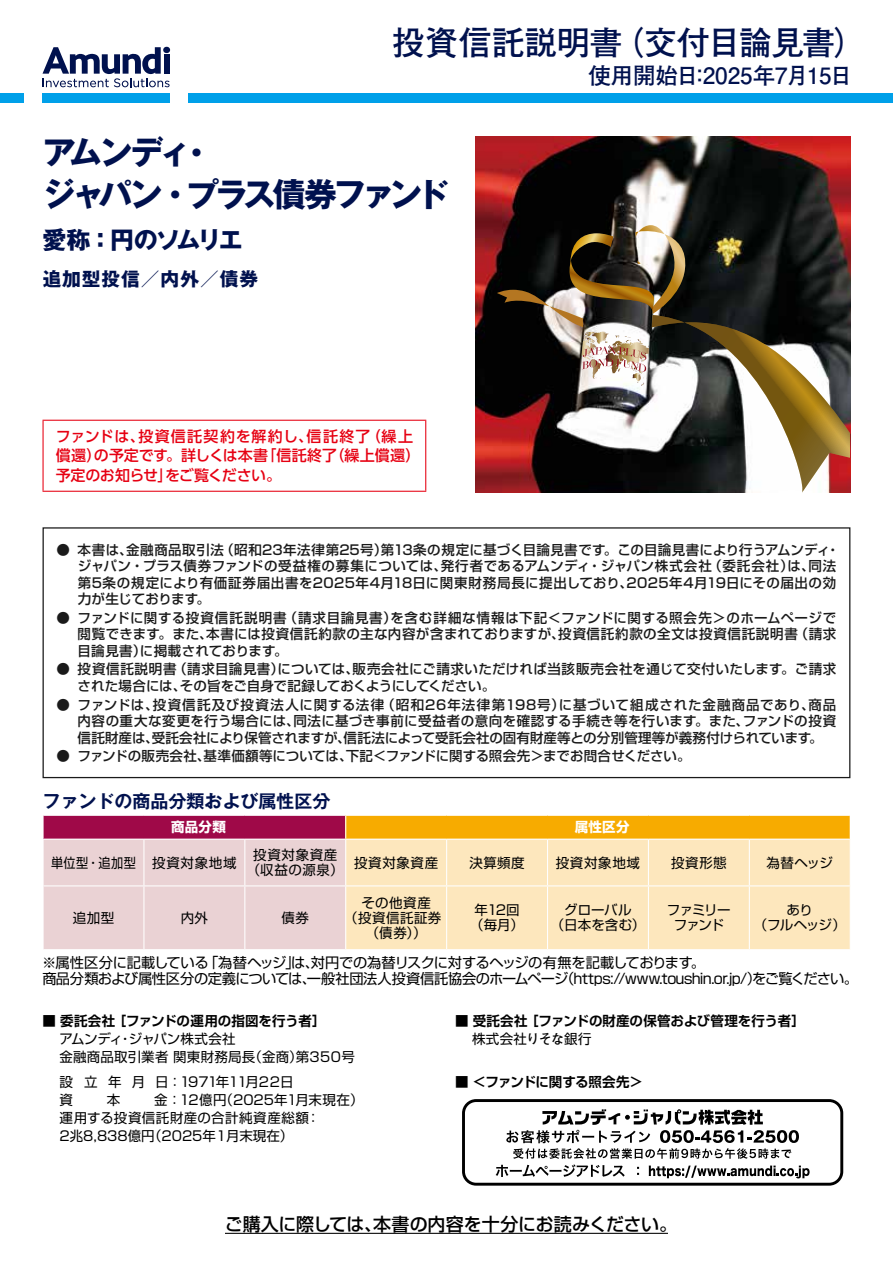
<style>
.page{position:relative;width:893px;height:1263px;background:#fff}
.page>*{position:absolute;margin:0;border:0;box-sizing:border-box;transform-origin:0 0}
.t1{font:700 33px/42px "Gothic MB101 Pr 6 N";letter-spacing:-.12em;color:#00114e}
.t2{font:700 33px "Futo Go B101 Pr 6 N";letter-spacing:-.01em;color:#00114e}
.t3{font:700 24px "Gothic MB101 Pr 6 N";letter-spacing:-.09em;color:#00114e}
.t4{font:700 22.5px "Futo Go B101 Pr 6 N";color:#00114e}
.t5{font:700 18.75px "Gothic MB101 Pr 6 N";letter-spacing:.05em;color:#00114e}
.t6{font:500 18px "Shin Go Pro";letter-spacing:-.01em;color:#000}
.t7{font:700 18px "Gothic MB101 Pro De";color:#00114e}
.t8{font:500 15px/19.5px "UD Shin Go Pr 6 N";letter-spacing:.005em;color:#e60012}
.t9{font:14.25px/16.5px "Shin Go Pro";letter-spacing:-.035em;color:#000}
.t10{font:500 13.5px/16.5px "Shin Go Pro";letter-spacing:.02em;color:#000}
.t11{font:13.5px/18.1px "Shin Go Pro";letter-spacing:.015em;color:#000}
.t12{font:500 13.5px "Shin Go Pro";letter-spacing:-.005em;color:#000}
.t13{font:700 13.5px "Shin Go Pro De";color:#000}
.t14{font:13.5px/18.1px "Shin Go Pro";letter-spacing:-.245em;color:#000}
.t15{font:13.5px/15px "Shin Go Pro";letter-spacing:.035em;color:#000;text-align:center}
.t16{font:700 13.5px "Shin Go Pro De";letter-spacing:-.02em;color:#000}
.t17{font:13.5px "Shin Go Pro";letter-spacing:.045em;color:#000;scale:.9 1}
.t18{font:13.5px/15px "Shin Go Pro";letter-spacing:.045em;color:#000;text-align:center}
.t19{font:13.5px/15px "Shin Go Pro";letter-spacing:-.09em;color:#000;text-align:center}
.t20{font:700 13.5px "Shin Go Pro";letter-spacing:.02em;color:#fff}
.s1{font-family:"Futo Go B101 Pro";font-weight:700}
</style>
<div class="page">
<div style="left:43px;top:527px;width:807px;height:251px;border:1px solid #000"></div>
<hr style="left:225px;top:1233px;width:443px;height:1px;background:#000">
<svg style="left:496px;top:1109px;width:314px;height:69px"></svg>
<div style="left:462px;top:1099px;width:381px;height:87px;border:3px solid #000;border-radius:13px"></div>
<div style="left:346px;top:815px;width:504px;height:24px;background:#f7ab00"></div>
<div style="left:346px;top:840px;width:504px;height:109px;background:#fde7bd"></div>
<hr style="left:547px;top:840px;width:1px;height:45px;background:#fff">
<hr style="left:648px;top:840px;width:1px;height:45px;background:#fff">
<hr style="left:749px;top:840px;width:1px;height:45px;background:#fff">
<hr style="left:447px;top:885px;width:100px;height:1px;background:#fff">
<hr style="left:547px;top:885px;width:101px;height:1px;background:#fff">
<hr style="left:547px;top:886px;width:1px;height:63px;background:#fff">
<hr style="left:648px;top:885px;width:101px;height:1px;background:#fff">
<hr style="left:648px;top:886px;width:1px;height:63px;background:#fff">
<hr style="left:749px;top:885px;width:102px;height:1px;background:#fff">
<hr style="left:749px;top:886px;width:1px;height:63px;background:#fff">
<svg style="left:43px;top:816px;width:303px;height:133px;background:#ddb0bd"></svg>
<hr style="left:43px;top:840px;width:1px;height:45px;background:#fff">
<hr style="left:43px;top:886px;width:1px;height:63px;background:#fff">
<hr style="left:346px;top:815px;width:101px;height:1px;background:#fff">
<hr style="left:447px;top:815px;width:100px;height:1px;background:#fff">
<hr style="left:547px;top:815px;width:101px;height:1px;background:#fff">
<hr style="left:648px;top:815px;width:101px;height:1px;background:#fff">
<hr style="left:749px;top:815px;width:102px;height:1px;background:#fff">
<hr style="left:345px;top:840px;width:1px;height:45px;background:#fff">
<hr style="left:446px;top:840px;width:1px;height:45px;background:#fff">
<hr style="left:346px;top:885px;width:101px;height:1px;background:#fff">
<hr style="left:345px;top:886px;width:1px;height:63px;background:#fff">
<hr style="left:446px;top:886px;width:1px;height:63px;background:#fff">
<img style="left:476px;top:136px;width:374px;height:357px">
<svg style="left:595px;top:314px;width:255px;height:179px"></svg>
<img style="left:575px;top:194px;width:80px;height:221px">
<img style="left:497px;top:225px;width:190px;height:161px">
<hr style="left:43px;top:420px;width:383px;height:1px;background:#e60012">
<hr style="left:43px;top:421px;width:1px;height:70px;background:#e60012">
<hr style="left:425px;top:421px;width:1px;height:70px;background:#e60012">
<hr style="left:43px;top:491px;width:383px;height:1px;background:#e60012">
<svg style="left:43px;top:47px;width:127px;height:40px"></svg>
<div style="left:43px;top:94px;width:127px;height:9px;background:#00a0e9"></div>
<div style="left:189px;top:94px;width:704px;height:9px;background:#00a0e9"></div>
<div style="left:0;top:94px;width:23px;height:9px;background:#00a0e9"></div>
<h1 class="t2" style="left:392px;top:16px;width:477px">投資信託説明書（交付目論見書）</h1>
<h3 class="t4" style="left:588px;top:58px;width:265px">使用開始日：2025年7月15日</h3>
<h1 class="t1" style="left:43px;top:131px;width:408px">アムンディ・<br>ジャパン・プラス債券ファンド</h1>
<h2 class="t3" style="left:43px;top:220px;width:202px">愛称：円のソムリエ</h2>
<h3 class="t5" style="left:43px;top:263px;width:217px">追加型投信／内外／債券</h3>
<p class="t8" style="left:56px;top:426px;width:366px">ファンドは、投資信託契約を解約し、信託終了（繰上償還）の予定です。詳しくは本書「信託終了（繰上償還）予定のお知らせ」をご覧ください。</p>
<p class="t10" style="left:78px;top:540px;width:763px;text-indent:-21px">● 本書は、金融商品取引法（昭和23年法律第25号）第13条の規定に基づく目論見書です。この目論見書により行うアムンディ・ジャパン・プラス債券ファンドの受益権の募集については、発行者であるアムンディ・ジャパン株式会社（委託会社）は、同法第5条の規定により有価証券届出書を2025年4月18日に関東財務局長に提出しており、2025年4月19日にその届出の効力が生じております。</p>
<p class="t10" style="left:78px;top:608px;width:760px;text-align:justify;text-indent:-21px">● ファンドに関する投資信託説明書（請求目論見書）を含む詳細な情報は下記＜ファンドに関する照会先＞のホームページで閲覧できます。また、本書には投資信託約款の主な内容が含まれておりますが、投資信託約款の全文は投資信託説明書（請求目論見書）に掲載されております。</p>
<p class="t10" style="left:78px;top:659px;width:760px;text-indent:-21px">● 投資信託説明書（請求目論見書）については、販売会社にご請求いただければ当該販売会社を通じて交付いたします。ご請求された場合には、その旨をご自身で記録しておくようにしてください。</p>
<p class="t10" style="left:78px;top:694px;width:760px;text-align:justify;text-indent:-21px">● ファンドは、投資信託及び投資法人に関する法律（昭和26年法律第198号）に基づいて組成された金融商品であり、商品内容の重大な変更を行う場合には、同法に基づき事前に受益者の意向を確認する手続き等を行います。また、ファンドの投資信託財産は、受託会社により保管されますが、信託法によって受託会社の固有財産等との分別管理等が義務付けられています。</p>
<p class="t12" style="left:57px;top:745px;width:636px">● ファンドの販売会社、基準価額等については、下記＜ファンドに関する照会先＞までお問合せください。</p>
<h3 class="t7" style="left:43px;top:786px;width:289px">ファンドの商品分類および属性区分</h3>
<p class="t20" style="left:171px;top:816px;width:56px">商品分類</p>
<p class="t20" style="left:575px;top:816px;width:56px">属性区分</p>
<p class="t17" style="left:51px;top:851px;width:208px">単位型・追加型 投資対象地域</p>
<p class="t18" style="left:247px;top:846px;width:98px">投資対象資産（収益の源泉）</p>
<p class="t11" style="left:354px;top:852px;width:86px">投資対象資産</p>
<p class="t11" style="left:469px;top:852px;width:57px">決算頻度</p>
<p class="t11" style="left:556px;top:852px;width:86px">投資対象地域</p>
<p class="t11" style="left:671px;top:852px;width:57px">投資形態</p>
<p class="t11" style="left:767px;top:852px;width:68px">為替ヘッジ</p>
<p class="t11" style="left:73px;top:907px;width:43px">追加型</p>
<p class="t11" style="left:181px;top:907px;width:29px">内外</p>
<p class="t11" style="left:281px;top:907px;width:29px">債券</p>
<p class="t15" style="left:344px;top:894px;width:99px">その他資産<br>（投資信託証券（債券））</p>
<p class="t11" style="left:470px;top:901px;width:55px;line-height:15px">年12回（毎月）</p>
<p class="t11" style="left:551px;top:901px;width:96px;line-height:15px;text-align:center">グローバル<br>（日本を含む）</p>
<p class="t19" style="left:667px;top:901px;width:65px">ファミリーファンド</p>
<p class="t11" style="left:754px;top:901px;width:94px;line-height:15px;text-align:center">あり<br>（フルヘッジ）</p>
<p class="t9" style="left:42px;top:952px;width:817px">※属性区分に記載している「為替ヘッジ」は、対円での為替リスクに対するヘッジの有無を記載しております。<br>商品分類および属性区分の定義については、一般社団法人投資信託協会のホームページ（https://www.toushin.or.jp/）をご覧ください。</p>
<p class="t13" style="left:43px;top:1010px;width:284px">■ 委託会社 ［ファンドの運用の指図を行う者］</p>
<p class="t11" style="left:60px;top:1028px;width:297px">アムンディ・ジャパン株式会社<br>金融商品取引業者 関東財務局長（金商）第３５０号</p>
<p class="t14" style="left:60px;top:1071px;width:236px">設 立 年 月 日：１９７１年１１月２２日資</p>
<p class="t13" style="left:455px;top:1010px;width:351px">■ 受託会社 ［ファンドの財産の保管および管理を行う者］</p>
<p class="t11" style="left:472px;top:1028px;width:121px">株式会社<span class="s1">りそな</span>銀行</p>
<p class="t16" style="left:455px;top:1070px;width:189px">■ ＜ファンドに関する照会先＞</p>
<p class="t11" style="left:60px;top:1089px;width:305px;text-indent:95px">金：１２億円（2025年1月末現在）運用する投資信託財産の合計純資産総額：<br>2兆8,838億円（2025年1月末現在）</p>
<p class="t11" style="left:107px;top:1089px;width:15px">本</p>
<h3 class="t6" style="left:225px;top:1209px;width:453px">ご購入に際しては、本書の内容を十分にお読みください。</h3>
</div>
